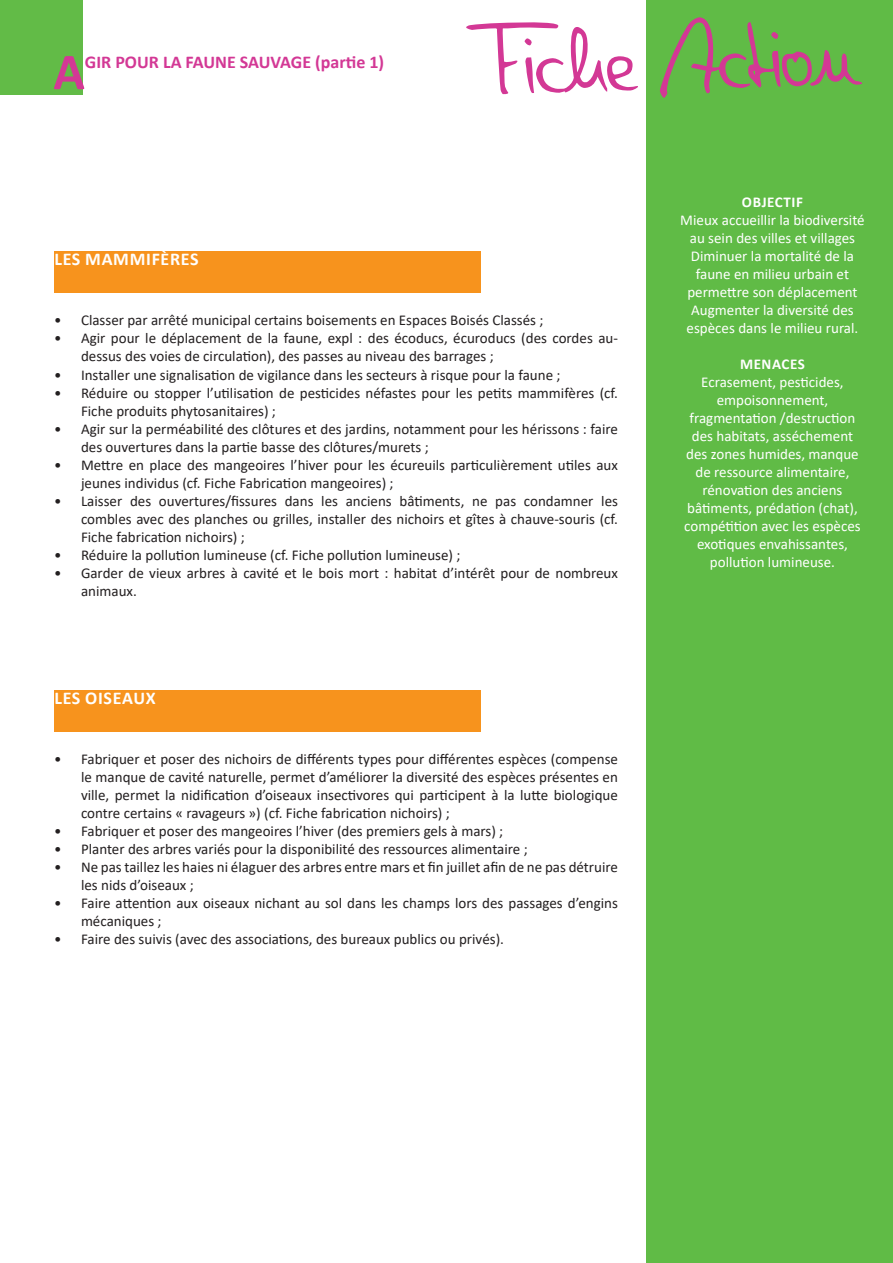
<style>
.page{position:relative;width:893px;height:1263px;background:#fff}
.page>*{position:absolute;margin:0;border:0;box-sizing:border-box;transform-origin:0 0}
.t1{font:101.7px "Denise";color:#d33895}
.t2{font:700 52.05px "Calibri";color:#d33895}
.t3{font:700 18px "Calibri";color:#d33895}
.t4{font:700 18px "Calibri";letter-spacing:.04em;color:#fff}
.t5{font:15px/18px "Calibri";color:#231f20}
.t6{font:15px/18px "Calibri";color:#fff;text-align:center}
.t7{font:700 15px "Calibri";letter-spacing:.04em;color:#fff}
</style>
<div class="page">
<div style="left:0;top:0;width:82px;height:95px;background:#62bb47"></div>
<div style="left:646px;top:0;width:247px;height:1263px;background:#60bb46"></div>
<div style="left:54px;top:252px;width:426px;height:41px;background:#f7931d"></div>
<div style="left:54px;top:690px;width:426px;height:41px;background:#f7931d"></div>
<h2 class="t2" style="left:53px;top:35px;width:33px">A</h2>
<p class="t3" style="left:85px;top:49px;width:301px">GIR POUR LA FAUNE SAUVAGE (partie 1)</p>
<h1 class="t1" style="left:468px;top:6px;width:391px;rotate:-1deg">Fiche Action</h1>
<p class="t4" style="left:54px;top:247px;width:146px">LES MAMMIFÈRES</p>
<p class="t5" style="left:54px;top:311px;width:491px">• Classer par arrêté municipal certains boisements en Espaces Boisés Classés ;</p>
<p class="t5" style="left:81px;top:329px;width:538px;text-indent:-27px">• Agir pour le déplacement de la faune, expl : des écoducs, écuroducs (des cordes au&shy;dessus des voies de circulation), des passes au niveau des barrages ;</p>
<p class="t5" style="left:54px;top:365px;width:508px">• Installer une signalisation de vigilance dans les secteurs à risque pour la faune ;</p>
<p class="t5" style="left:81px;top:383px;width:538px;text-indent:-27px">• Réduire ou stopper l’utilisation de pesticides néfastes pour les petits mammifères (cf.<br>Fiche produits phytosanitaires) ;</p>
<p class="t5" style="left:81px;top:419px;width:538px;text-indent:-27px">• Agir sur la perméabilité des clôtures et des jardins, notamment pour les hérissons : faire des ouvertures dans la partie basse des clôtures/murets ;</p>
<p class="t5" style="left:81px;top:455px;width:538px;text-indent:-27px">• Mettre en place des mangeoires l’hiver pour les écureuils particulièrement utiles aux jeunes individus (cf. Fiche Fabrication mangeoires) ;</p>
<p class="t5" style="left:81px;top:491px;width:538px;text-align:justify;text-indent:-27px">• Laisser des ouvertures/fissures dans les anciens bâtiments, ne pas condamner les combles avec des planches ou grilles, installer des nichoirs et gîtes à chauve-souris (cf.<br>Fiche fabrication nichoirs) ;</p>
<p class="t5" style="left:54px;top:545px;width:408px">• Réduire la pollution lumineuse (cf. Fiche pollution lumineuse) ;</p>
<p class="t5" style="left:81px;top:563px;width:538px;text-indent:-27px">• Garder de vieux arbres à cavité et le bois mort : habitat d’intérêt pour de nombreux animaux.</p>
<p class="t4" style="left:54px;top:685px;width:103px">LES OISEAUX</p>
<p class="t5" style="left:81px;top:750px;width:538px;text-align:justify;text-indent:-27px">• Fabriquer et poser des nichoirs de différents types pour différentes espèces (compense le manque de cavité naturelle, permet d’améliorer la diversité des espèces présentes en ville, permet la nidification d’oiseaux insectivores qui participent à la lutte biologique contre certains « ravageurs ») (cf. Fiche fabrication nichoirs) ;</p>
<p class="t5" style="left:54px;top:822px;width:451px">• Fabriquer et poser des mangeoires l’hiver (des premiers gels à mars) ;</p>
<p class="t5" style="left:54px;top:840px;width:475px">• Planter des arbres variés pour la disponibilité des ressources alimentaire ;</p>
<p class="t5" style="left:81px;top:858px;width:538px;text-indent:-27px">• Ne pas taillez les haies ni élaguer des arbres entre mars et fin juillet afin de ne pas détruire les nids d’oiseaux ;</p>
<p class="t5" style="left:81px;top:894px;width:538px;text-indent:-27px">• Faire attention aux oiseaux nichant au sol dans les champs lors des passages d’engins mécaniques ;</p>
<p class="t5" style="left:54px;top:930px;width:451px">• Faire des suivis (avec des associations, des bureaux publics ou privés).</p>
<p class="t7" style="left:742px;top:191px;width:63px">OBJECTIF</p>
<p class="t6" style="left:680px;top:210px;width:186px">Mieux accueillir la biodiversité au sein des villes et villages<br>Diminuer la mortalité de la faune en milieu urbain et permettre son déplacement<br>Augmenter la diversité des espèces dans le milieu rural.</p>
<p class="t7" style="left:740px;top:353px;width:66px">MENACES</p>
<p class="t6" style="left:684px;top:372px;width:178px">Ecrasement, pesticides, empoisonnement, fragmentation /destruction des habitats, asséchement des zones humides, manque de ressource alimentaire, rénovation des anciens bâtiments, prédation (chat), compétition avec les espèces exotiques envahissantes, pollution lumineuse.</p>
</div>
